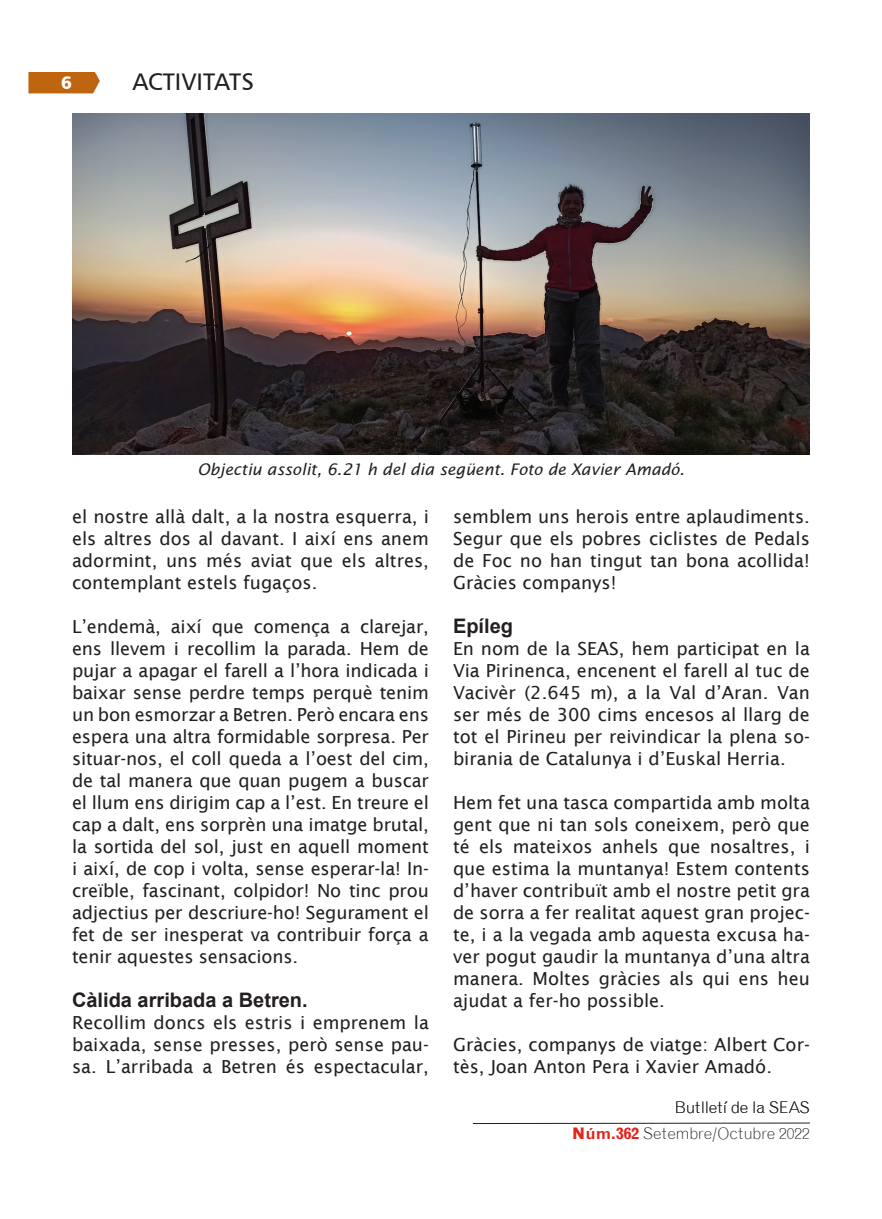
<style>
.page{position:relative;width:882px;height:1219px;background:#fff}
.page>*{position:absolute;margin:0;border:0;box-sizing:border-box;transform-origin:0 0}
.t1{font:24px "Humanist 777 BT Roman B";color:#231f20}
.t2{font:700 20px "Arial";color:#231f20}
.t3{font:18px/22px "Lucida Sans";color:#231f20;text-align:justify}
.t4{font:18px "Humanist 777 BT Black B";color:#fff}
.t5{font:16px "Lucida Sans Ita";color:#231f20}
.t6{font:300 16px "Grotesque";color:#231f20}
.s1{font-weight:700;color:#e1271b}
</style>
<div class="page">
<img style="left:28px;top:72px;width:72px;height:22px">
<hr style="left:473px;top:1122px;width:337px;height:2px;background:#231f20">
<img style="left:72px;top:113px;width:737px;height:341px">
<p class="t4" style="left:61px;top:71px;width:13px">6</p>
<h1 class="t1" style="left:132px;top:67px;width:123px">ACTIVITATS</h1>
<p class="t5" style="left:197px;top:460px;width:489px">Objectiu assolit, 6.21 h del dia següent. Foto de Xavier Amadó.</p>
<p class="t3" style="left:72px;top:506px;width:358px">el nostre allà dalt, a la nostra esquerra, i els altres dos al davant. I així ens anem adormint, uns més aviat que els altres, contemplant estels fugaços.</p>
<p class="t3" style="left:72px;top:616px;width:358px">L’endemà, així que comença a clarejar, ens llevem i recollim la parada. Hem de pujar a apagar el farell a l’hora indicada i baixar sense perdre temps perquè tenim un bon esmorzar a Betren. Però encara ens espera una altra formidable sorpresa. Per situar-nos, el coll queda a l’oest del cim, de tal manera que quan pugem a buscar el llum ens dirigim cap a l’est. En treure el cap a dalt, ens sorprèn una imatge brutal, la sortida del sol, just en aquell moment i així, de cop i volta, sense esperar-la! In&shy;creïble, fascinant, colpidor! No tinc prou adjectius per descriure-ho! Segurament el fet de ser inesperat va contribuir força a tenir aquestes sensacions.</p>
<p class="t2" style="left:72px;top:986px;width:237px">Càlida arribada a Betren.</p>
<p class="t3" style="left:72px;top:1012px;width:358px">Recollim doncs els estris i emprenem la baixada, sense presses, però sense pau&shy;sa. L’arribada a Betren és espectacular,</p>
<p class="t3" style="left:453px;top:506px;width:358px">semblem uns herois entre aplaudiments.<br>Segur que els pobres ciclistes de Pedals de Foc no han tingut tan bona acollida!<br>Gràcies companys!</p>
<p class="t2" style="left:453px;top:612px;width:62px">Epíleg</p>
<p class="t3" style="left:453px;top:638px;width:358px">En nom de la SEAS, hem participat en la Via Pirinenca, encenent el farell al tuc de Vacivèr (2.645 m), a la Val d’Aran. Van ser més de 300 cims encesos al llarg de tot el Pirineu per reivindicar la plena so&shy;birania de Catalunya i d’Euskal Herria.</p>
<p class="t3" style="left:453px;top:792px;width:358px">Hem fet una tasca compartida amb molta gent que ni tan sols coneixem, però que té els mateixos anhels que nosaltres, i que estima la muntanya! Estem contents d’haver contribuït amb el nostre petit gra de sorra a fer realitat aquest gran projec&shy;te, i a la vegada amb aquesta excusa ha&shy;ver pogut gaudir la muntanya d’una altra manera. Moltes gràcies als qui ens heu ajudat a fer-ho possible.</p>
<p class="t3" style="left:453px;top:1034px;width:358px">Gràcies, companys de viatge: Albert Cor&shy;tès, Joan Anton Pera i Xavier Amadó.</p>
<p class="t6" style="left:674px;top:1098px;width:137px">Butlletí de la SEAS</p>
<p class="t6" style="left:572px;top:1124px;width:239px"><span class="s1">Núm.362</span> Setembre/Octubre 2022</p>
</div>
